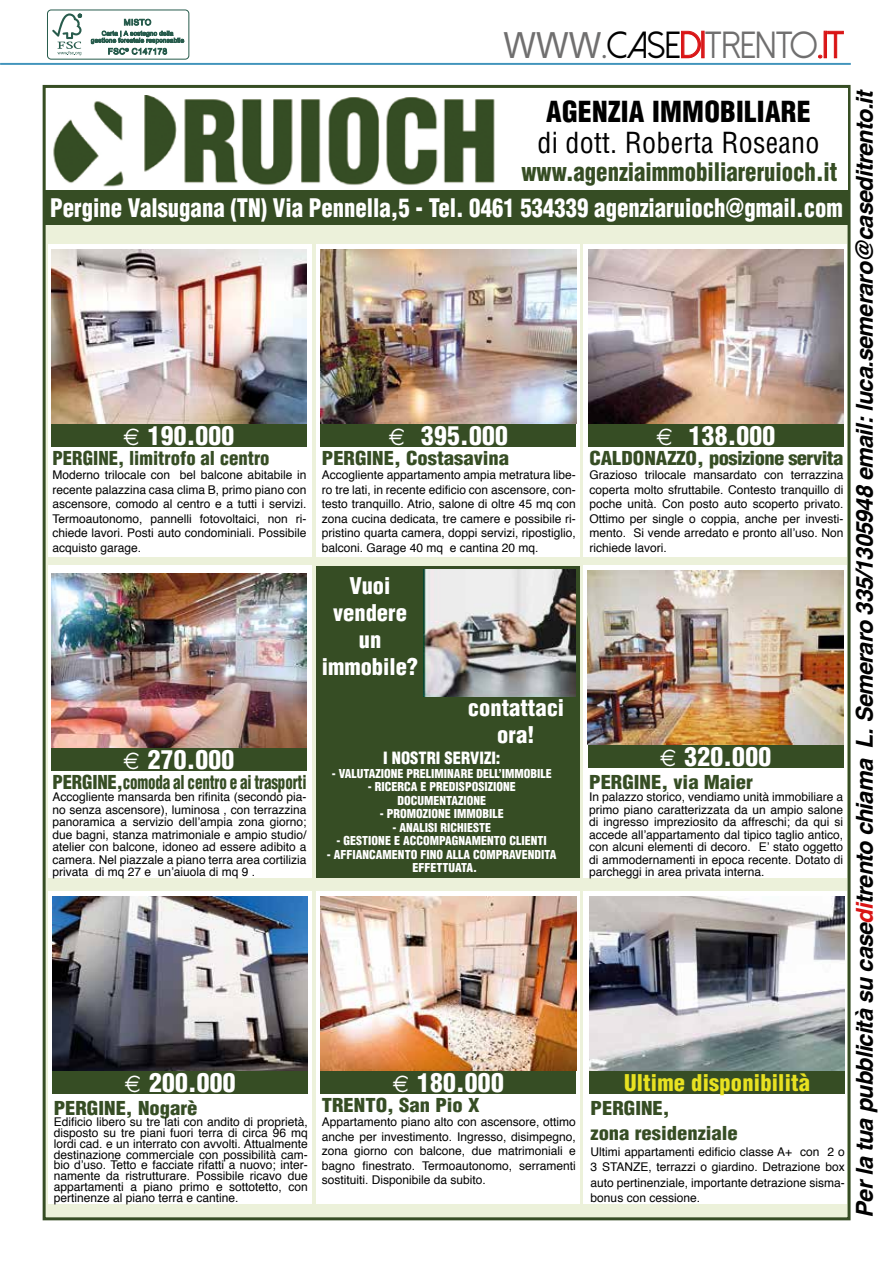
<style>
.page{position:relative;width:893px;height:1263px;background:#fff}
.page>*{position:absolute;margin:0;border:0;box-sizing:border-box;transform-origin:0 0}
.t1{font:37.65px "Dolce Vita";color:#706f6f;scale:.96 1}
.t2{font:condensed 28.35px "Helvetica";letter-spacing:.01em;color:#000}
.t3{font:900 condensed 28.35px "Helvetica";letter-spacing:.01em;color:#000}
.t4{font:900 condensed 25.5px "Helvetica";letter-spacing:.01em;color:#fff}
.t5{font:900 condensed 24.9px "Helvetica";color:#fff;scale:.91 1}
.t6{font:900 condensed 24.9px "Helvetica";color:#364d24;scale:.91 1}
.t7{font:italic 700 23.25px "Helvetica";color:#000}
.t8{font:900 condensed 22.5px/27px "Helvetica";color:#fff;text-align:center}
.t9{font:900 condensed 22.5px "Helvetica";letter-spacing:.01em;color:#e8e221}
.t10{font:900 condensed 18.75px/25.2px "Helvetica";color:#364d24;scale:1.1 1}
.t11{font:900 condensed 18.75px "Helvetica";color:#364d24}
.t12{font:900 condensed 18.75px "Helvetica";letter-spacing:-.03em;color:#364d24;scale:1.1 1}
.t13{font:900 condensed 16.5px "Helvetica";color:#fff}
.t14{font:12px/14.5px "Helvetica";color:#000;text-align:justify}
.t15{font:900 condensed 12px/13.5px "Helvetica";color:#fff;text-align:center}
.s1{font-family:"Arial";font-size:36px}
.s2{font-size:36px}
.s3{color:#000}
.s4{color:#d91415}
.s5{font-size:30.15px;color:#d91415}
.s6{font-family:"Euro Sans";font-weight:400;font-stretch:normal;font-size:24px}
</style>
<div class="page">
<hr style="left:0;top:63px;width:851px;height:2px;background:#4194bc">
<div style="left:47px;top:10px;width:142px;height:49px;border:1px solid #285c4d;border-radius:4px"></div>
<svg style="left:52px;top:13px;width:30px;height:42px"></svg>
<svg style="left:91px;top:19px;width:93px;height:36px"></svg>
<div style="left:43px;top:85px;width:807px;height:1135px;background:#ecf1da;border:3px solid #364d24"></div>
<div style="left:46px;top:88px;width:801px;height:113px;background:#fff"></div>
<img style="left:48px;top:95px;width:449px;height:96px">
<div style="left:44px;top:191px;width:805px;height:34px;background:#364d24"></div>
<div style="left:583px;top:891px;width:264px;height:313px;background:#fff"></div>
<img style="left:589px;top:896px;width:256px;height:175px">
<div style="left:589px;top:1071px;width:256px;height:22px;background:#364d24"></div>
<div style="left:583px;top:244px;width:264px;height:313px;background:#fff"></div>
<img style="left:588px;top:250px;width:256px;height:174px">
<div style="left:588px;top:424px;width:256px;height:22px;background:#364d24"></div>
<div style="left:316px;top:244px;width:263px;height:313px;background:#fff"></div>
<div style="left:48px;top:244px;width:264px;height:313px;background:#fff"></div>
<img style="left:51px;top:250px;width:256px;height:174px">
<div style="left:51px;top:424px;width:256px;height:22px;background:#364d24"></div>
<div style="left:48px;top:565px;width:264px;height:313px;background:#fff"></div>
<img style="left:51px;top:573px;width:256px;height:175px">
<div style="left:51px;top:748px;width:256px;height:22px;background:#364d24"></div>
<div style="left:316px;top:891px;width:263px;height:313px;background:#fff"></div>
<img style="left:321px;top:896px;width:255px;height:175px">
<div style="left:321px;top:1071px;width:255px;height:22px;background:#364d24"></div>
<div style="left:48px;top:891px;width:264px;height:313px;background:#fff"></div>
<img style="left:52px;top:896px;width:256px;height:175px">
<div style="left:52px;top:1071px;width:256px;height:22px;background:#364d24"></div>
<div style="left:583px;top:565px;width:264px;height:313px;background:#fff"></div>
<img style="left:588px;top:570px;width:255px;height:175px">
<div style="left:588px;top:745px;width:255px;height:22px;background:#364d24"></div>
<img style="left:321px;top:250px;width:255px;height:174px">
<div style="left:321px;top:424px;width:255px;height:22px;background:#364d24"></div>
<div style="left:316px;top:566px;width:263px;height:312px;background:#364d24"></div>
<img style="left:424px;top:569px;width:152px;height:127px">
<h1 class="t1" style="left:503px;top:26px;width:356px"><span class="s1">WWW</span><span class="s2">.</span><span class="s3">CASE</span><span class="s4">DI</span>TRENTO<span class="s5">.</span><span class="s4">IT</span></h1>
<h2 class="t3" style="left:546px;top:94px;width:266px">AGENZIA IMMOBILIARE</h2>
<h2 class="t2" style="left:537px;top:124px;width:284px">di dott. Roberta Roseano</h2>
<h3 class="t6" style="left:521px;top:156px;width:349px">www.agenziaimmobiliareruioch.it</h3>
<h3 class="t5" style="left:50px;top:192px;width:873px">Pergine Valsugana (TN) Via Pennella,5 - Tel. 0461 534339 agenziaruioch@gmail.com</h3>
<h3 class="t4" style="left:124px;top:420px;width:112px"><span class="s6">€</span> 190.000</h3>
<h3 class="t11" style="left:52px;top:446px;width:219px">PERGINE, limitrofo al centro</h3>
<p class="t14" style="left:52px;top:468px;width:256px">Moderno trilocale con bel balcone abitabile in recente palazzina casa clima B, primo piano con ascensore, comodo al centro e a tutti i servizi.<br>Termoautonomo, pannelli fotovoltaici, non ri&shy;chiede lavori. Posti auto condominiali. Possibile acquisto garage.</p>
<h3 class="t4" style="left:124px;top:744px;width:112px"><span class="s6">€</span> 270.000</h3>
<h3 class="t11" style="left:52px;top:770px;width:256px">PERGINE,comoda al centro e ai trasporti</h3>
<p class="t14" style="left:52px;top:791px;width:256px;line-height:12.5px">Accogliente mansarda ben rifinita (secondo pia&shy;no senza ascensore), luminosa , con terrazzina panoramica a servizio dell’ampia zona giorno; due bagni, stanza matrimoniale e ampio studio/ atelier con balcone, idoneo ad essere adibito a camera. Nel piazzale a piano terra area cortilizia privata di mq 27 e un’aiuola di mq 9 .</p>
<h3 class="t4" style="left:389px;top:420px;width:120px"><span class="s6">€</span> 395.000</h3>
<h3 class="t10" style="left:322px;top:445px;width:172px">PERGINE, Costasavina</h3>
<p class="t14" style="left:322px;top:468px;width:256px">Accogliente appartamento ampia metratura libe&shy;ro tre lati, in recente edificio con ascensore, con&shy;testo tranquillo. Atrio, salone di oltre 45 mq con zona cucina dedicata, tre camere e possibile ri&shy;pristino quarta camera, doppi servizi, ripostiglio, balconi. Garage 40 mq e cantina 20 mq.</p>
<h3 class="t8" style="left:322px;top:572px;width:98px">Vuoi vendere un immobile?</h3>
<h3 class="t8" style="left:468px;top:694px;width:98px">contattaci ora!</h3>
<h3 class="t13" style="left:383px;top:748px;width:119px">I NOSTRI SERVIZI:</h3>
<p class="t15" style="left:332px;top:766px;width:222px">- VALUTAZIONE PRELIMINARE DELL’IMMOBILE</p>
<p class="t15" style="left:368px;top:780px;width:149px">- RICERCA E PREDISPOSIZIONE<br>DOCUMENTAZIONE</p>
<p class="t15" style="left:380px;top:807px;width:126px">- PROMOZIONE IMMOBILE</p>
<p class="t15" style="left:392px;top:820px;width:100px">- ANALISI RICHIESTE</p>
<p class="t15" style="left:337px;top:834px;width:212px">- GESTIONE E ACCOMPAGNAMENTO CLIENTI</p>
<p class="t15" style="left:327px;top:847px;width:231px">- AFFIANCAMENTO FINO ALLA COMPRAVENDITA<br>EFFETTUATA.</p>
<h3 class="t4" style="left:656px;top:420px;width:120px"><span class="s6">€</span> 138.000</h3>
<h3 class="t12" style="left:589px;top:446px;width:232px">CALDONAZZO, posizione servita</h3>
<p class="t14" style="left:589px;top:468px;width:256px">Grazioso trilocale mansardato con terrazzina coperta molto sfruttabile. Contesto tranquillo di poche unità. Con posto auto scoperto privato.<br>Ottimo per single o coppia, anche per investi&shy;mento. Si vende arredato e pronto all’uso. Non richiede lavori.</p>
<h3 class="t4" style="left:660px;top:741px;width:112px"><span class="s6">€</span> 320.000</h3>
<h3 class="t10" style="left:589px;top:769px;width:150px">PERGINE, via Maier</h3>
<p class="t14" style="left:589px;top:791px;width:256px;line-height:12.5px">In palazzo storico, vendiamo unità immobiliare a primo piano caratterizzata da un ampio salone di ingresso impreziosito da affreschi; da qui si accede all’appartamento dal tipico taglio antico, con alcuni elementi di decoro. E’ stato oggetto di ammodernamenti in epoca recente. Dotato di parcheggi in area privata interna.</p>
<h3 class="t4" style="left:125px;top:1067px;width:112px"><span class="s6">€</span> 200.000</h3>
<h3 class="t4" style="left:393px;top:1067px;width:112px"><span class="s6">€</span> 180.000</h3>
<h3 class="t10" style="left:54px;top:1095px;width:132px">PERGINE, Nogarè</h3>
<p class="t14" style="left:54px;top:1116px;width:256px;line-height:10.9px">Edificio libero su tre lati con andito di proprietà, disposto su tre piani fuori terra di circa 96 mq lordi cad. e un interrato con avvolti. Attualmente destinazione commerciale con possibilità cam&shy;bio d’uso. Tetto e facciate rifatti a nuovo; inter&shy;namente da ristrutturare. Possibile ricavo due appartamenti a piano primo e sottotetto, con pertinenze al piano terra e cantine.</p>
<h3 class="t10" style="left:322px;top:1092px;width:145px">TRENTO, San Pio X</h3>
<p class="t14" style="left:322px;top:1115px;width:256px">Appartamento piano alto con ascensore, ottimo anche per investimento. Ingresso, disimpegno, zona giorno con balcone, due matrimoniali e bagno finestrato. Termoautonomo, serramenti sostituiti. Disponibile da subito.</p>
<h3 class="t9" style="left:624px;top:1069px;width:188px">Ultime disponibilità</h3>
<h3 class="t10" style="left:591px;top:1095px;width:135px">PERGINE,<br>zona residenziale</h3>
<p class="t14" style="left:591px;top:1144px;width:256px;line-height:15.5px">Ultimi appartamenti edificio classe A+ con 2 o 3 STANZE, terrazzi o giardino. Detrazione box auto pertinenziale, importante detrazione sisma&shy;bonus con cessione.</p>
<h3 class="t7" style="left:845px;top:1217px;width:1130px;rotate:-90deg">Per la tua pubblicità su case<span class="s4">di</span>trento chiama L. Semeraro 335/1305948 email: luca.semeraro@caseditrento.it</h3>
</div>
